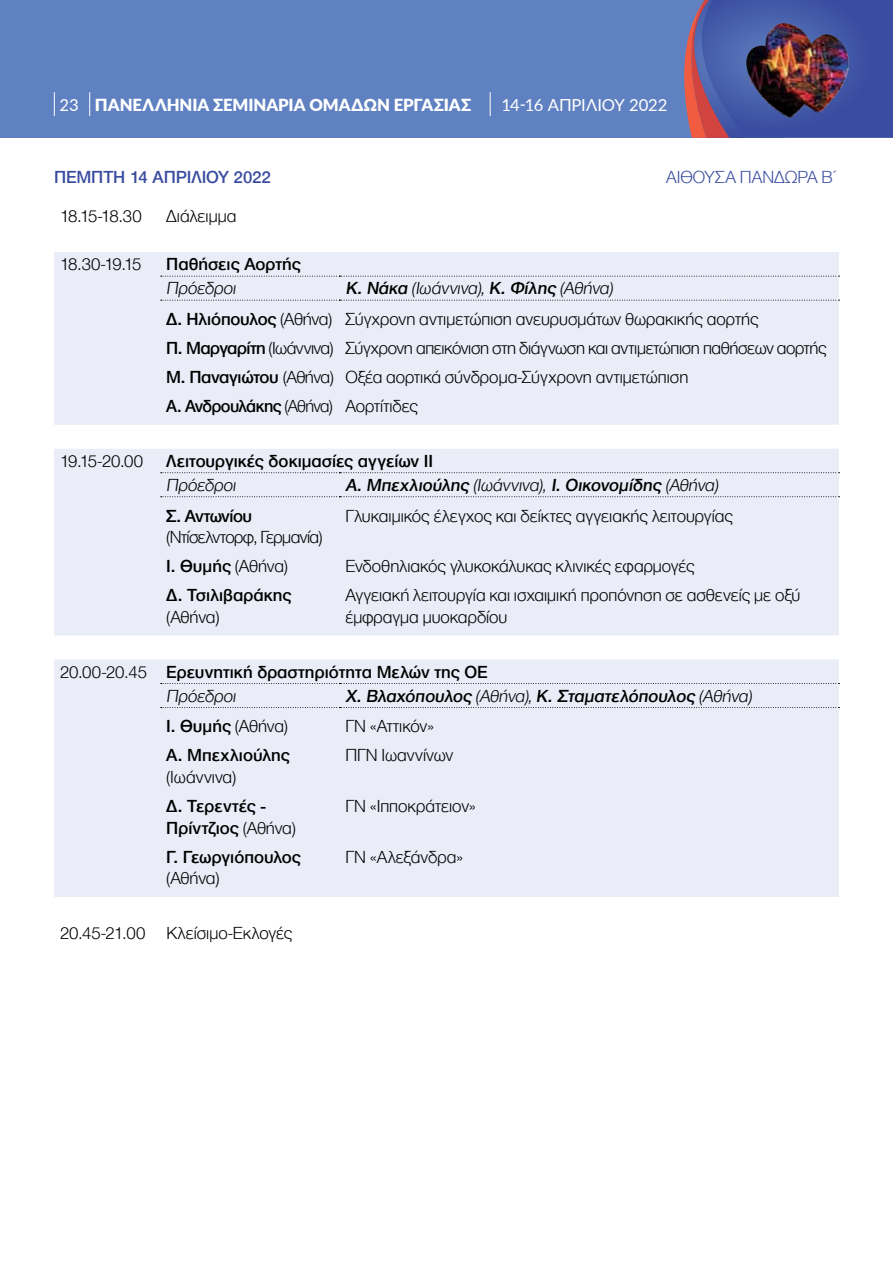
<style>
.page{position:relative;width:893px;height:1263px;background:#fff}
.page>*{position:absolute;margin:0;border:0;box-sizing:border-box;transform-origin:0 0}
.t1{font:300 18px/29px "CF Helvetica";color:#000}
.t2{font:500 18px/24px "CF Helvetica";color:#000}
.t3{font:300 18px "CF Helvetica";letter-spacing:-.03em;color:#000}
.t4{font:500 18px "CF Helvetica";letter-spacing:-.01em;color:#3a4ca0}
.t5{font:300 18px "CF Helvetica";color:#3a4ca0}
.t6{font:500 18px "CF Helvetica";letter-spacing:-.03em;color:#000}
.t7{font:900 16.65px "Lato";color:#fff}
.t8{font:16.65px "Lato";letter-spacing:-.005em;color:#fff}
.s1{font-weight:400}
.s2{font-weight:500}
.s3{font-weight:300}
</style>
<div class="page">
<div style="left:0;top:0;width:784px;height:138px;background:#6081c1"></div>
<img style="left:684px;top:0;width:209px;height:138px">
<svg style="left:54px;top:92px;width:1px;height:24px"></svg>
<svg style="left:89px;top:92px;width:1px;height:24px"></svg>
<svg style="left:490px;top:92px;width:1px;height:24px"></svg>
<svg style="left:54px;top:252px;width:785px;height:645px;background:#ebedf7"></svg>
<svg style="left:161px;top:276px;width:679px;height:1px"></svg>
<svg style="left:161px;top:300px;width:679px;height:1px"></svg>
<svg style="left:161px;top:472px;width:679px;height:1px"></svg>
<svg style="left:161px;top:496px;width:679px;height:1px"></svg>
<svg style="left:161px;top:683px;width:679px;height:1px"></svg>
<svg style="left:161px;top:707px;width:679px;height:1px"></svg>
<p class="t7" style="left:60px;top:92px;width:412px"><span class="s1">23</span> Πανελλήνια Σεμινάρια Ομάδων Εργασίας</p>
<p class="t8" style="left:501px;top:93px;width:168px">14-16 Απριλί ου 2022</p>
<p class="t4" style="left:54px;top:167px;width:219px">ΠΕΜΠΤΗ 14 ΑΠΡΙΛΙΟΥ 2022</p>
<p class="t5" style="left:666px;top:167px;width:173px">ΑΙΘΟΥΣΑ ΠΑΝΔΩΡΑ Β΄</p>
<p class="t1" style="left:60px;top:202px;width:83px">18.15-18.30</p>
<p class="t1" style="left:166px;top:202px;width:72px">Διάλειμμα</p>
<p class="t1" style="left:60px;top:250px;width:83px">18.30-19.15</p>
<p class="t2" style="left:166px;top:252px;width:136px">Παθήσεις Αορτής</p>
<p class="t1" style="left:166px;top:274px;width:73px">Πρόεδροι</p>
<p class="t1" style="left:166px;top:273px;width:594px;line-height:30.8px;text-indent:179px"><span class="s2">Κ. Νάκα</span> (Ιωάννινα),<span class="s2">Κ. Φίλης</span> (Αθήνα)<br><span class="s2">Δ. Ηλιόπουλος</span> (Αθήνα) Σύγχρονη αντιμετώπιση ανευρυσμάτων θωρακικής αορτής</p>
<p class="t1" style="left:166px;top:333px;width:662px"><span class="s2">Π. Μαργαρίτη</span> (Ιωάννινα) Σύγχρονη απεικόνιση στη διάγνωση και αντιμετώπιση παθήσεων αορτής<br><span class="s2">Μ. Παναγιώτου</span> (Αθήνα) Οξέα αορτικά σύνδρομα-Σύγχρονη αντιμετώπιση<br><span class="s2">Α. Ανδρουλάκης</span> (Αθήνα) Αορτίτιδες</p>
<p class="t1" style="left:60px;top:446px;width:85px">19.15-20.00</p>
<p class="t2" style="left:166px;top:449px;width:268px">Λειτουργικές δοκιμασίες αγγείων ΙΙ</p>
<p class="t1" style="left:166px;top:470px;width:73px">Πρόεδροι</p>
<p class="t2" style="left:345px;top:473px;width:376px">Α. Μπεχλιούλης <span class="s3">(Ιωάννινα),</span> Ι. Οικονομίδης <span class="s3">(Αθήνα)</span></p>
<p class="t6" style="left:166px;top:506px;width:87px">Σ. Αντωνίου</p>
<p class="t3" style="left:166px;top:527px;width:157px">(Ντίσελντορφ, Γερμανία)</p>
<p class="t1" style="left:345px;top:501px;width:389px">Γλυκαιμικός έλεγχος και δείκτες αγγειακής λειτουργίας</p>
<p class="t2" style="left:166px;top:554px;width:123px">Ι. Θυμής <span class="s3">(Αθήνα)</span></p>
<p class="t1" style="left:345px;top:552px;width:351px">Ενδοθηλιακός γλυκοκάλυκας κλινικές εφαρμογές</p>
<p class="t2" style="left:166px;top:583px;width:127px">Δ. Τσιλιβαράκης</p>
<p class="t1" style="left:166px;top:602px;width:54px">(Αθήνα)</p>
<p class="t1" style="left:345px;top:584px;width:457px;line-height:21.6px">Αγγειακή λειτουργία και ισχαιμική προπόνηση σε ασθενείς με οξύ έμφραγμα μυοκαρδίου</p>
<p class="t2" style="left:166px;top:659px;width:323px;text-indent:-106px"><span class="s3">20. 00-20.45</span> Ερευνητική δραστηριότητα Μελών της ΟΕ<br><span class="s3">Πρόεδροι</span></p>
<p class="t2" style="left:345px;top:683px;width:410px">Χ. Βλαχόπουλος <span class="s3">(Αθήνα),</span>Κ. Σταματελόπουλος <span class="s3">(Αθήνα)</span></p>
<p class="t2" style="left:166px;top:714px;width:123px">Ι. Θυμής <span class="s3">(Αθήνα)</span></p>
<p class="t1" style="left:345px;top:712px;width:90px">ΓΝ «Αττικόν»</p>
<p class="t2" style="left:166px;top:743px;width:125px">Α. Μπεχλιούλης</p>
<p class="t1" style="left:166px;top:762px;width:71px">(Ιωάννινα)</p>
<p class="t1" style="left:345px;top:741px;width:109px">ΠΓΝ Ιωαννίνων</p>
<p class="t2" style="left:166px;top:795px;width:130px;line-height:21.6px">Δ. Τερεντές -<br>Πρίντζιος <span class="s3">(Αθήνα)</span></p>
<p class="t1" style="left:345px;top:791px;width:132px">ΓΝ «Ιπποκράτειον»</p>
<p class="t2" style="left:166px;top:845px;width:136px">Γ. Γεωργιόπουλος</p>
<p class="t1" style="left:166px;top:864px;width:54px">(Αθήνα)</p>
<p class="t1" style="left:345px;top:842px;width:120px">ΓΝ «Αλεξάνδρα»</p>
<p class="t1" style="left:60px;top:918px;width:234px">20.45-21. 00 Κλείσιμο-Εκλογές</p>
</div>
